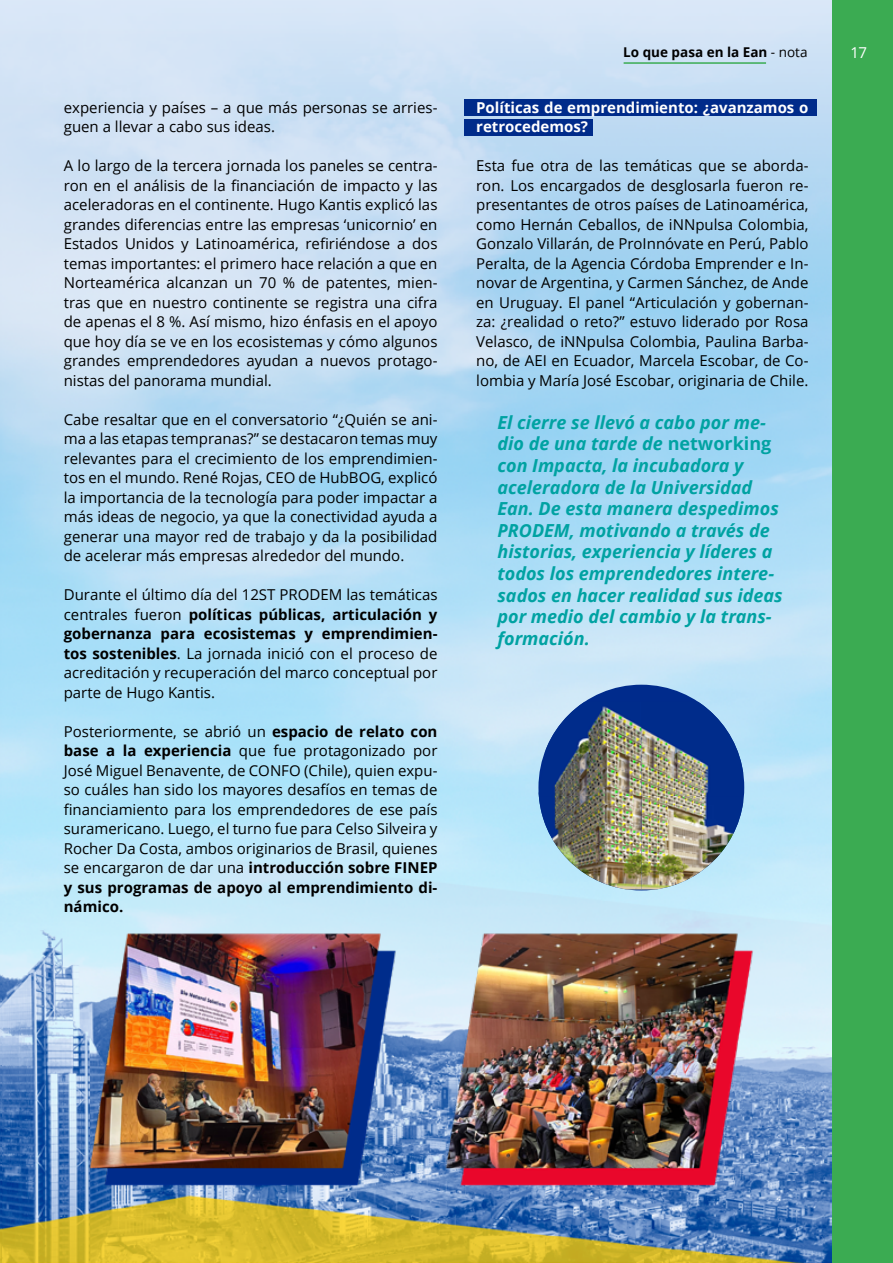
<style>
.page{position:relative;width:893px;height:1263px;background:#fff}
.page>*{position:absolute;margin:0;border:0;box-sizing:border-box;transform-origin:0 0}
.t1{font:italic 700 18px/21.6px "Open Sans";color:#00a2a2}
.t2{font:15px/19.5px "Open Sans";color:#000;text-align:justify}
.t3{font:700 15px/19.5px "Open Sans";color:#fff}
.t4{font:15px "Open Sans";color:#fff}
.t5{font:700 13.5px "Open Sans";color:#000}
.s1{font-weight:700}
.s2{font-weight:400}
.s3{font-style:normal}
</style>
<div class="page">
<div style="left:829px;top:0;width:64px;height:1263px;background:#3bab52"></div>
<img style="left:0;top:0;width:832px;height:1263px">
<div style="left:464px;top:99px;width:352px;height:17px;background:#002b8a"></div>
<div style="left:464px;top:119px;width:129px;height:16px;background:#002b8a"></div>
<img style="left:77px;top:907px;width:332px;height:304px">
<img style="left:433px;top:907px;width:332px;height:304px">
<img style="left:538px;top:685px;width:206px;height:205px;border-radius:50%">
<img style="left:559px;top:702px;width:25px;height:24px">
<img style="left:641px;top:702px;width:102px;height:94px">
<img style="left:539px;top:796px;width:204px;height:93px">
<hr style="left:624px;top:62px;width:142px;height:2px;background:#3bac52">
<p class="t2" style="left:64px;top:97px;width:375px">experiencia y países – a que más personas se arries&shy;guen a llevar a cabo sus ideas.</p>
<p class="t2" style="left:64px;top:155px;width:375px">A lo largo de la tercera jornada los paneles se centra&shy;ron en el análisis de la financiación de impacto y las aceleradoras en el continente. Hugo Kantis explicó las grandes diferencias entre las empresas ‘unicornio’ en Estados Unidos y Latinoamérica, refiriéndose a dos temas importantes: el primero hace relación a que en Norteamérica alcanzan un 70 % de patentes, mien&shy;tras que en nuestro continente se registra una cifra de apenas el 8 %. Así mismo, hizo énfasis en el apoyo que hoy día se ve en los ecosistemas y cómo algunos grandes emprendedores ayudan a nuevos protago&shy;nistas del panorama mundial.</p>
<p class="t2" style="left:64px;top:409px;width:375px">Cabe resaltar que en el conversatorio “¿Quién se ani&shy;ma a las etapas tempranas?” se destacaron temas muy relevantes para el crecimiento de los emprendimien&shy;tos en el mundo. René Rojas, CEO de HubBOG, explicó la importancia de la tecnología para poder impactar a más ideas de negocio, ya que la conectividad ayuda a generar una mayor red de trabajo y da la posibilidad de acelerar más empresas alrededor del mundo.</p>
<p class="t2" style="left:64px;top:584px;width:375px">Durante el último día del 12ST PRODEM las temáticas centrales fueron <span class="s1">políticas públicas, articulación y gobernanza para ecosistemas y emprendimien&shy;tos sostenibles</span>. La jornada inició con el proceso de acreditación y recuperación del marco conceptual por parte de Hugo Kantis.</p>
<p class="t2" style="left:64px;top:721px;width:375px">Posteriormente, se abrió un <span class="s1">espacio de relato con base a la experiencia</span> que fue protagonizado por José Miguel Benavente, de CONFO (Chile), quien expu&shy;so cuáles han sido los mayores desafíos en temas de financiamiento para los emprendedores de ese país suramericano. Luego, el turno fue para Celso Silveira y Rocher Da Costa, ambos originarios de Brasil, quienes se encargaron de dar una <span class="s1">introducción sobre FINEP y sus programas de apoyo al emprendimiento di&shy;námico.</span></p>
<p class="t5" style="left:623px;top:43px;width:186px">Lo que pasa en la Ean <span class="s2">- nota</span></p>
<p class="t4" style="left:850px;top:42px;width:18px">17</p>
<p class="t3" style="left:476px;top:97px;width:334px">Políticas de emprendimiento: ¿avanzamos o retrocedemos?</p>
<p class="t2" style="left:476px;top:155px;width:334px">Esta fue otra de las temáticas que se aborda&shy;ron. Los encargados de desglosarla fueron re&shy;presentantes de otros países de Latinoamérica, como Hernán Ceballos, de iNNpulsa Colombia, Gonzalo Villarán, de ProInnóvate en Perú, Pablo Peralta, de la Agencia Córdoba Emprender e In&shy;novar de Argentina, y Carmen Sánchez, de Ande en Uruguay. El panel “Articulación y gobernan&shy;za: ¿realidad o reto?” estuvo liderado por Rosa Velasco, de iNNpulsa Colombia, Paulina Barba&shy;no, de AEI en Ecuador, Marcela Escobar, de Co&shy;lombia y María José Escobar, originaria de Chile.</p>
<p class="t1" style="left:497px;top:411px;width:287px">El cierre se llevó a cabo por me&shy;dio de una tarde de <span class="s3">networking </span>con Impacta, la incubadora y aceleradora de la Universidad<br>Ean. De esta manera despedimos<br>PRODEM, motivando a través de historias, experiencia y líderes a todos los emprendedores intere&shy;sados en hacer realidad sus ideas por medio del cambio y la trans&shy;formación.</p>
</div>
